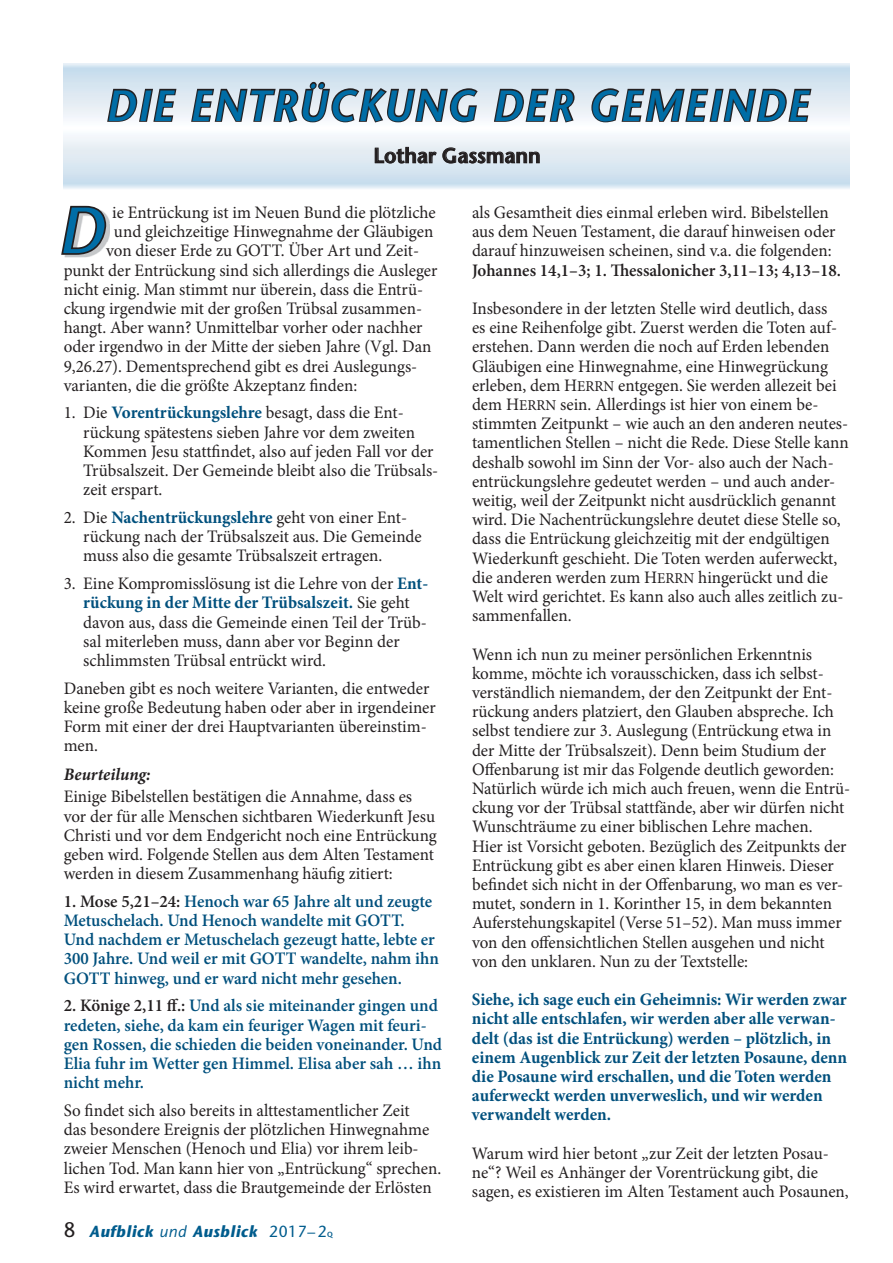
<style>
.page{position:relative;width:893px;height:1263px;background:#fff}
.page>*{position:absolute;margin:0;border:0;box-sizing:border-box;transform-origin:0 0}
.t1{font:italic 600 43.5px "Stone Sans";letter-spacing:.045em;color:#006da6}
.t2{font:600 21px "Stone Sans";color:#231f20}
.t3{font:21px "Stone Sans";color:#231f20}
.t4{font:17.55px/19.2px "Minion Pro";color:#231f20}
.t5{font:600 17.55px/19.2px "Minion Pro";color:#00507d}
.t6{font:700 17.55px/19.2px "Minion Pro";color:#00507d}
.t7{font:600 17.55px "Minion Pro";color:#231f20}
.t8{font:italic 700 17.55px "Minion Pro";letter-spacing:-.005em;color:#231f20}
.t9{font:italic 700 16.05px "Stone Sans";letter-spacing:.04em;color:#005c8d}
.s1{font-weight:700;color:#00507d}
.s2{color:#231f20}
.s3{font-weight:400}
.s4{font-weight:400;font-style:normal}
.s5{font-weight:600;font-style:normal;font-size:7.5px}
.s6{font-size:15px}
</style>
<div class="page">
<img style="left:64px;top:64px;width:785px;height:125px">
<svg style="left:106px;top:87px;width:72px;height:37px"></svg>
<svg style="left:190px;top:63px;width:289px;height:61px;background:#b5bdc5"></svg>
<svg style="left:492px;top:87px;width:84px;height:37px;background:#a0a3a7"></svg>
<svg style="left:590px;top:87px;width:223px;height:37px"></svg>
<svg style="left:374px;top:147px;width:10px;height:17px"></svg>
<div style="left:385px;top:152px;width:11px;height:11px;border:1px solid #231f20;border-radius:50%"></div>
<div style="left:388px;top:154px;width:5px;height:8px;border:1px solid #231f20;border-radius:50%"></div>
<svg style="left:396px;top:147px;width:144px;height:17px;background:#abb1b6"></svg>
<img style="left:107px;top:216px;width:3px;height:9px">
<img style="left:65px;top:225px;width:45px;height:32px">
<svg style="left:61px;top:205px;width:46px;height:51px"></svg>
<h1 class="t1" style="left:105px;top:89px;width:705px">DIE ENTRÜCKUNG DER GEMEINDE</h1>
<p class="t2" style="left:374px;top:147px;width:169px">Lothar Gassmann</p>
<p class="t4" style="left:112px;top:204px;width:325px">ie Entrückung ist im Neuen Bund die plötzliche</p>
<p class="t4" style="left:114px;top:223px;width:321px">und gleichzeitige Hinwegnahme der Gläubigen</p>
<p class="t4" style="left:106px;top:243px;width:314px">von dieser Erde zu GOTT. Über Art und Zeit-</p>
<p class="t4" style="left:64px;top:262px;width:375px">punkt der Entrückung sind sich allerdings die Ausleger</p>
<p class="t4" style="left:64px;top:281px;width:361px">nicht einig. Man stimmt nur überein, dass die Entrü-</p>
<p class="t4" style="left:64px;top:300px;width:360px">ckung irgendwie mit der großen Trübsal zusammen-</p>
<p class="t4" style="left:64px;top:319px;width:360px">hangt. Aber wann? Unmittelbar vorher oder nachher</p>
<p class="t4" style="left:64px;top:339px;width:369px">oder irgendwo in der Mitte der sieben Jahre (Vgl. Dan</p>
<p class="t4" style="left:64px;top:358px;width:355px">9,26.27). Dementsprechend gibt es drei Auslegungs-</p>
<p class="t4" style="left:64px;top:377px;width:295px">varianten, die die größte Akzeptanz finden:</p>
<p class="t4" style="left:83px;top:405px;width:357px;text-indent:-19px">1. Die <span class="s1">Vorentrückungslehre</span> besagt, dass die Ent&shy;rückung spätestens sieben Jahre vor dem zweiten Kommen Jesu stattfindet, also auf jeden Fall vor der Trübsalszeit. Der Gemeinde bleibt also die Trübsals&shy;zeit erspart.</p>
<p class="t4" style="left:83px;top:509px;width:340px;text-indent:-19px">2. Die <span class="s1">Nachentrückungslehre</span> geht von einer Ent&shy;rückung nach der Trübsalszeit aus. Die Gemeinde muss also die gesamte Trübsalszeit ertragen.</p>
<p class="t4" style="left:83px;top:575px;width:346px;text-indent:-19px">3. Eine Kompromisslösung ist die Lehre von der <span class="s1">Ent&shy;rückung in der Mitte der Trübsalszeit.</span> Sie geht davon aus, dass die Gemeinde einen Teil der Trüb&shy;sal miterleben muss, dann aber vor Beginn der schlimmsten Trübsal entrückt wird.</p>
<p class="t4" style="left:64px;top:680px;width:374px">Daneben gibt es noch weitere Varianten, die entweder keine große Bedeutung haben oder aber in irgendeiner Form mit einer der drei Hauptvarianten übereinstim&shy;men.</p>
<p class="t8" style="left:64px;top:768px;width:88px">Beurteilung:</p>
<p class="t4" style="left:64px;top:789px;width:375px">Einige Bibelstellen bestätigen die Annahme, dass es vor der für alle Menschen sichtbaren Wiederkunft Jesu Christi und vor dem Endgericht noch eine Entrückung geben wird. Folgende Stellen aus dem Alten Testament werden in diesem Zusammenhang häufig zitiert:</p>
<p class="t5" style="left:64px;top:893px;width:377px"><span class="s2">1. Mose 5,21–24:</span> Henoch war 65 Jahre alt und zeugte Metuschelach. Und Henoch wandelte mit GOTT.<br>Und nachdem er Metuschelach gezeugt hatte, lebte er 300 Jahre. Und weil er mit GOTT wandelte, nahm ihn GOTT hinweg, und er ward nicht mehr gesehen.</p>
<p class="t5" style="left:64px;top:998px;width:380px"><span class="s2">2. Könige 2,11 ff.:</span> Und als sie miteinander gingen und redeten, siehe, da kam ein feuriger Wagen mit feuri&shy;gen Rossen, die schieden die beiden voneinander. Und Elia fuhr im Wetter gen Himmel. Elisa aber sah … ihn nicht mehr.</p>
<p class="t4" style="left:64px;top:1102px;width:379px">So findet sich also bereits in alttestamentlicher Zeit<br>das besondere Ereignis der plötzlichen Hinwegnahme zweier Menschen (Henoch und Elia) vor ihrem leib&shy;lichen Tod. Man kann hier von „Entrückung“ sprechen.<br>Es wird erwartet, dass die Brautgemeinde der Erlösten</p>
<p class="t3" style="left:64px;top:1222px;width:13px">8</p>
<p class="t9" style="left:89px;top:1225px;width:245px">Aufblick <span class="s3">und</span> Ausblick <span class="s4">2017–2</span><span class="s5">Q</span></p>
<p class="t4" style="left:472px;top:204px;width:365px">als Gesamtheit dies einmal erleben wird. Bibelstellen aus dem Neuen Testament, die darauf hinweisen oder darauf hinzuweisen scheinen, sind v.a. die folgenden:</p>
<p class="t7" style="left:472px;top:263px;width:371px">Johannes 14,1–3; 1. Thessalonicher 3,11–13; 4,13–18.</p>
<p class="t4" style="left:472px;top:300px;width:378px">Insbesondere in der letzten Stelle wird deutlich, dass<br>es eine Reihenfolge gibt. Zuerst werden die Toten auf&shy;erstehen. Dann werden die noch auf Erden lebenden Gläubigen eine Hinwegnahme, eine Hinwegrückung erleben, dem H<span class="s6">ERRN</span> entgegen. Sie werden allezeit bei dem H<span class="s6">ERRN</span> sein. Allerdings ist hier von einem be&shy;stimmten Zeitpunkt – wie auch an den anderen neutes&shy;tamentlichen Stellen – nicht die Rede. Diese Stelle kann deshalb sowohl im Sinn der Vor- also auch der Nach&shy;entrückungslehre gedeutet werden – und auch ander&shy;weitig, weil der Zeitpunkt nicht ausdrücklich genannt wird. Die Nachentrückungslehre deutet diese Stelle so, dass die Entrückung gleichzeitig mit der endgültigen Wiederkunft geschieht. Die Toten werden auferweckt, die anderen werden zum H<span class="s6">ERRN</span> hingerückt und die Welt wird gerichtet. Es kann also auch alles zeitlich zu&shy;sammenfallen.</p>
<p class="t4" style="left:472px;top:646px;width:380px">Wenn ich nun zu meiner persönlichen Erkenntnis komme, möchte ich vorausschicken, dass ich selbst&shy;verständlich niemandem, der den Zeitpunkt der Ent&shy;rückung anders platziert, den Glauben abspreche. Ich selbst tendiere zur 3. Auslegung (Entrückung etwa in der Mitte der Trübsalszeit). Denn beim Studium der Offenbarung ist mir das Folgende deutlich geworden:<br>Natürlich würde ich mich auch freuen, wenn die Entrü&shy;ckung vor der Trübsal stattfände, aber wir dürfen nicht Wunschträume zu einer biblischen Lehre machen.<br>Hier ist Vorsicht geboten. Bezüglich des Zeitpunkts der Entrückung gibt es aber einen klaren Hinweis. Dieser befindet sich nicht in der Offenbarung, wo man es ver&shy;mutet, sondern in 1. Korinther 15, in dem bekannten Auferstehungskapitel (Verse 51–52). Man muss immer von den offensichtlichen Stellen ausgehen und nicht von den unklaren. Nun zu der Textstelle:</p>
<p class="t6" style="left:472px;top:991px;width:377px">Siehe, ich sage euch ein Geheimnis: Wir werden zwar nicht alle entschlafen, wir werden aber alle verwan&shy;delt (das ist die Entrückung) werden – plötzlich, in einem Augenblick zur Zeit der letzten Posaune, denn die Posaune wird erschallen, und die Toten werden auferweckt werden unverweslich, und wir werden verwandelt werden.</p>
<p class="t4" style="left:472px;top:1145px;width:378px">Warum wird hier betont „zur Zeit der letzten Posau&shy;ne“? Weil es Anhänger der Vorentrückung gibt, die sagen, es existieren im Alten Testament auch Posaunen,</p>
</div>
